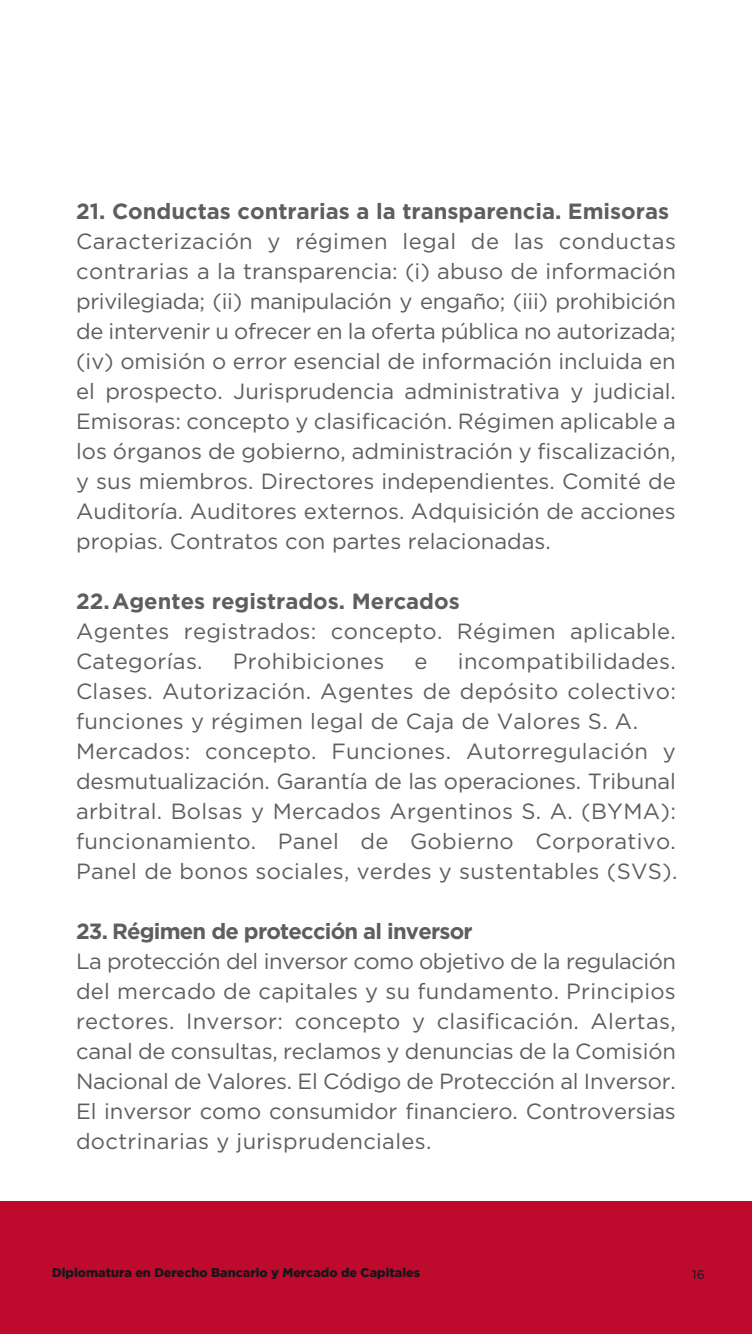
<style>
.page{position:relative;width:752px;height:1334px;background:#fff}
.page>*{position:absolute;margin:0;border:0;box-sizing:border-box;transform-origin:0 0}
.t1{font:22px/30px "Gotham";letter-spacing:.015em;color:#5d5e5e;text-align:justify}
.t2{font:700 22px "Gotham";color:#5d5e5e}
.t3{font:700 22px "Gotham";letter-spacing:-.035em;color:#5d5e5e}
.t4{font:900 12.5px "Gotham";color:#17161b}
.t5{font:12.5px "Gotham";color:#17161b}
</style>
<div class="page">
<div style="left:0;top:1201px;width:752px;height:133px;background:#bd0a2d"></div>
<p class="t2" style="left:76px;top:197px;width:594px">21. Conductas contrarias a la transparencia. Emisoras</p>
<p class="t1" style="left:76px;top:226px;width:601px">Caracterización y régimen legal de las conductas contrarias a la transparencia: (i) abuso de información privilegiada; (ii) manipulación y engaño; (iii) prohibición de intervenir u ofrecer en la oferta pública no autorizada; (iv) omisión o error esencial de información incluida en el prospecto. Jurisprudencia administrativa y judicial.<br>Emisoras: concepto y clasificación. Régimen aplicable a los órganos de gobierno, administración y fiscalización, y sus miembros. Directores independientes. Comité de Auditoría. Auditores externos. Adquisición de acciones propias. Contratos con partes relacionadas.</p>
<p class="t2" style="left:76px;top:587px;width:385px">22. Agentes registrados. Mercados</p>
<p class="t1" style="left:76px;top:616px;width:601px">Agentes registrados: concepto. Régimen aplicable.<br>Categorías.</p>
<p class="t1" style="left:76px;top:646px;width:603px;text-align:left;text-indent:382px">incompatibilidades.<br>Clases. Autorización. Agentes de depósito colectivo: funciones y régimen legal de Caja de Valores S. A.<br>Mercados: concepto. Funciones. Autorregulación y desmutualización. Garantía de las operaciones. Tribunal arbitral. Bolsas y Mercados Argentinos S. A. (BYMA): funcionamiento. Panel de Gobierno Corporativo.<br>Panel de bonos sociales, verdes y sustentables (SVS).</p>
<p class="t3" style="left:76px;top:917px;width:398px">23. Régimen de protección al inversor</p>
<p class="t1" style="left:76px;top:946px;width:601px">La protección del inversor como objetivo de la regulación del mercado de capitales y su fundamento. Principios rectores. Inversor: concepto y clasificación. Alertas, canal de consultas, reclamos y denuncias de la Comisión Nacional de Valores. El Código de Protección al Inversor.<br>El inversor como consumidor financiero. Controversias doctrinarias y jurisprudenciales.</p>
<p class="t1" style="left:233px;top:646px;width:153px">Prohibiciones</p>
<p class="t1" style="left:414px;top:646px;width:15px">e</p>
<p class="t4" style="left:52px;top:1266px;width:369px">Diplomatura en Derecho Bancario y Mercado de Capitales</p>
<p class="t5" style="left:692px;top:1267px;width:14px">16</p>
</div>
